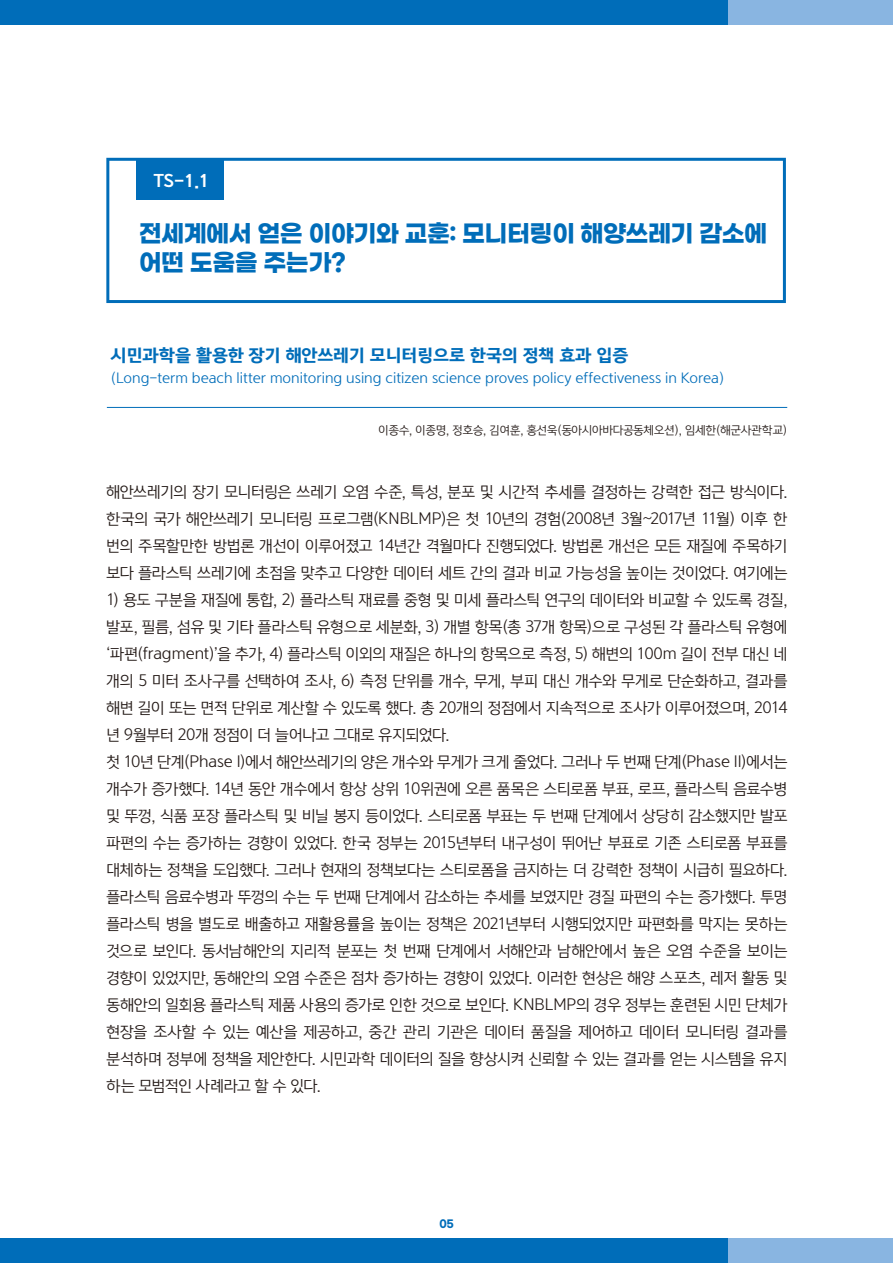
<style>
.page{position:relative;width:893px;height:1263px;background:#fff}
.page>*{position:absolute;margin:0;border:0;box-sizing:border-box;transform-origin:0 0}
.t1{font:700 24px/28.8px "Gmarket Sans";letter-spacing:-.025em;color:#006db9}
.t2{font:16.5px "Yoon Gothic Pro 785";letter-spacing:-.01em;color:#006db9}
.t3{font:16.5px "Yoon Gothic Pro 785";color:#fff}
.t4{font:15px/27px "Yoon Gothic Pro 745";letter-spacing:-.005em;color:#221815;text-align:justify}
.t5{font:13.5px "Yoon Gothic Pro 745";color:#006db9}
.t6{font:11.25px "Yoon Gothic Pro 745";color:#221815}
.t7{font:700 10.5px "Gmarket Sans";color:#006db9}
</style>
<div class="page">
<div style="left:329px;top:1238px;width:564px;height:25px;background:#89b5e1"></div>
<div style="left:0;top:1238px;width:728px;height:25px;background:#006db9"></div>
<div style="left:329px;top:0;width:564px;height:25px;background:#89b5e1"></div>
<div style="left:0;top:0;width:728px;height:25px;background:#006db9"></div>
<svg style="left:106px;top:158px;width:680px;height:145px"></svg>
<div style="left:136px;top:160px;width:87px;height:40px;background:#006db9"></div>
<hr style="left:107px;top:407px;width:680px;height:1px;background:#006db9">
<p class="t3" style="left:154px;top:169px;width:57px">TS-1.1</p>
<h1 class="t1" style="left:139px;top:220px;width:630px">전세계에서 얻은 이야기와 교훈: 모니터링이 해양쓰레기 감소에 어떤 도움을 주는가?</h1>
<p class="t2" style="left:111px;top:343px;width:519px">시민과학을 활용한 장기 해안쓰레기 모니터링으로 한국의 정책 효과 입증</p>
<p class="t5" style="left:111px;top:370px;width:615px">(Long-term beach litter monitoring using citizen science proves policy effectiveness in Korea)</p>
<p class="t6" style="left:378px;top:423px;width:410px">이종수, 이종명, 정호승, 김여훈, 홍선욱(동아시아바다공동체오션), 임세한(해군사관학교)</p>
<p class="t4" style="left:106px;top:478px;width:683px">해안쓰레기의 장기 모니터링은 쓰레기 오염 수준, 특성, 분포 및 시간적 추세를 결정하는 강력한 접근 방식이다. 한국의 국가 해안쓰레기 모니터링 프로그램(KNBLMP)은 첫 10년의 경험(2008년 3월~2017년 11월) 이후 한 번의 주목할만한 방법론 개선이 이루어졌고 14년간 격월마다 진행되었다. 방법론 개선은 모든 재질에 주목하기 보다 플라스틱 쓰레기에 초점을 맞추고 다양한 데이터 세트 간의 결과 비교 가능성을 높이는 것이었다. 여기에는</p>
<p class="t4" style="left:106px;top:586px;width:683px;text-align:left">1) 용도 구분을 재질에 통합, 2) 플라스틱 재료를 중형 및 미세 플라스틱 연구의 데이터와 비교할 수 있도록 경질, 발포, 필름, 섬유 및 기타 플라스틱 유형으로 세분화, 3) 개별 항목(총 37개 항목)으로 구성된 각 플라스틱 유형에 ‘파편(fragment)’을 추가, 4) 플라스틱 이외의 재질은 하나의 항목으로 측정, 5) 해변의 100m 길이 전부 대신 네 개의 5 미터 조사구를 선택하여 조사, 6) 측정 단위를 개수, 무게, 부피 대신 개수와 무게로 단순화하고, 결과를 해변 길이 또는 면적 단위로 계산할 수 있도록 했다. 총 20개의 정점에서 지속적으로 조사가 이루어졌으며, 2014 년 9월부터 20개 정점이 더 늘어나고 그대로 유지되었다.<br>첫 10년 단계(Phase I)에서 해안쓰레기의 양은 개수와 무게가 크게 줄었다. 그러나 두 번째 단계(Phase II)에서는 개수가 증가했다. 14년 동안 개수에서 항상 상위 10위권에 오른 품목은 스티로폼 부표, 로프, 플라스틱 음료수병 및 뚜껑, 식품 포장 플라스틱 및 비닐 봉지 등이었다. 스티로폼 부표는 두 번째 단계에서 상당히 감소했지만 발포 파편의 수는 증가하는 경향이 있었다. 한국 정부는 2015년부터 내구성이 뛰어난 부표로 기존 스티로폼 부표를 대체하는 정책을 도입했다. 그러나 현재의 정책보다는 스티로폼을 금지하는 더 강력한 정책이 시급히 필요하다. 플라스틱 음료수병과 뚜껑의 수는 두 번째 단계에서 감소하는 추세를 보였지만 경질 파편의 수는 증가했다. 투명 플라스틱 병을 별도로 배출하고 재활용률을 높이는 정책은 2021년부터 시행되었지만 파편화를 막지는 못하는 것으로 보인다. 동서남해안의 지리적 분포는 첫 번째 단계에서 서해안과 남해안에서 높은 오염 수준을 보이는 경향이 있었지만, 동해안의 오염 수준은 점차 증가하는 경향이 있었다. 이러한 현상은 해양 스포츠, 레저 활동 및 동해안의 일회용 플라스틱 제품 사용의 증가로 인한 것으로 보인다. KNBLMP의 경우 정부는 훈련된 시민 단체가 현장을 조사할 수 있는 예산을 제공하고, 중간 관리 기관은 데이터 품질을 제어하고 데이터 모니터링 결과를 분석하며 정부에 정책을 제안한다. 시민과학 데이터의 질을 향상시켜 신뢰할 수 있는 결과를 얻는 시스템을 유지 하는 모범적인 사례라고 할 수 있다.</p>
<p class="t7" style="left:439px;top:1218px;width:16px">05</p>
</div>
